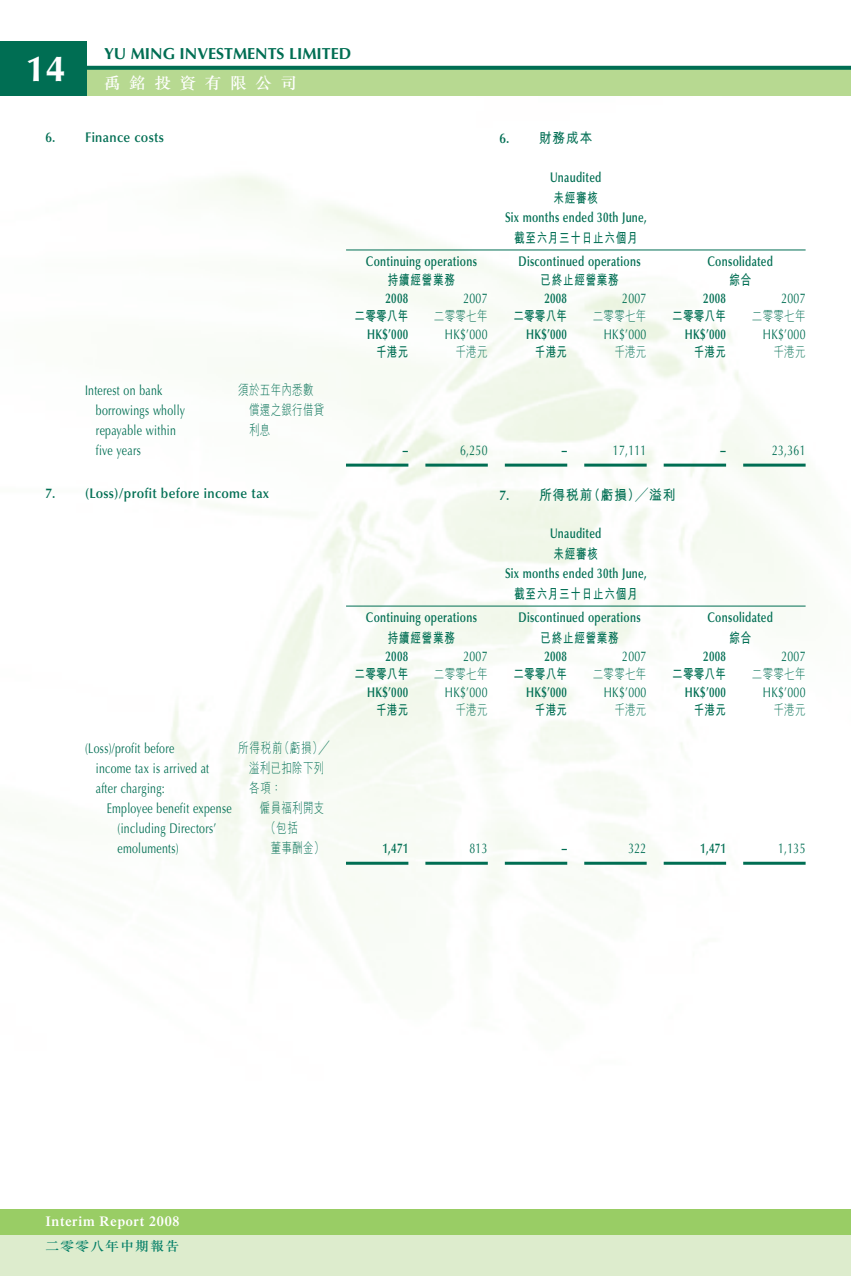
<style>
.page{position:relative;width:851px;height:1276px;background:#fff}
.page>*{position:absolute;margin:0;border:0;box-sizing:border-box;transform-origin:0 0}
.t1{font:700 36px "Optima LT Std";color:#fff}
.t2{font:700 16px "Optima LT Std";color:#006e53}
.t3{font:16px "M Sung HK Medium B5 pc H";letter-spacing:.5em;color:#fff;scale:1.05 1}
.t4{font:14px "Optima LT Std";letter-spacing:.03em;color:#006e53;scale:.75 1}
.t5{font:600 14px "Optima LT Std";letter-spacing:.025em;color:#006e53;scale:.75 1}
.t6{font:14px "M Hei HK Bold B5 pc H";letter-spacing:.075em;color:#006e53;scale:.75 1}
.t7{font:14px "M Hei HK Light B5 pc H";letter-spacing:.03em;color:#006e53;scale:.75 1}
.t8{font:600 14px "Optima LT Std";letter-spacing:.025em;color:#006e53;scale:.9 1}
.t9{font:14px "M Hei HK Bold B5 pc H";letter-spacing:.075em;color:#006e53;scale:.9 1}
.t10{font:600 14px "Times LT Std";letter-spacing:.05em;color:#fff}
.t11{font:13px "M Sung HK Medium B5 pc H";letter-spacing:.1em;color:#007d65;scale:1.05 1}
.s1{font-family:"Optima LT Std";font-weight:600}
</style>
<div class="page">
<img style="left:28px;top:176px;width:787px;height:775px">
<div style="left:0;top:67px;width:850px;height:29px;background:#b7d991"></div>
<div style="left:0;top:42px;width:86px;height:54px;background:#006e53"></div>
<div style="left:0;top:1228px;width:850px;height:48px;background:#ddeccd"></div>
<div style="left:0;top:1209px;width:850px;height:26px;background:#99cd65"></div>
<svg style="left:86px;top:66px;width:764px;height:4px;background:#097356"></svg>
<img style="left:850px;top:67px;width:1px;height:1209px">
<hr style="left:346px;top:249px;width:459px;height:1px;background:#006e53">
<hr style="left:346px;top:463px;width:62px;height:3px;background:#006e53">
<hr style="left:425px;top:463px;width:62px;height:3px;background:#006e53">
<hr style="left:504px;top:463px;width:63px;height:3px;background:#006e53">
<hr style="left:584px;top:463px;width:62px;height:3px;background:#006e53">
<hr style="left:663px;top:463px;width:63px;height:3px;background:#006e53">
<hr style="left:743px;top:463px;width:62px;height:3px;background:#006e53">
<hr style="left:346px;top:605px;width:459px;height:1px;background:#006e53">
<hr style="left:346px;top:861px;width:62px;height:3px;background:#006e53">
<hr style="left:425px;top:861px;width:62px;height:3px;background:#006e53">
<hr style="left:504px;top:861px;width:63px;height:3px;background:#006e53">
<hr style="left:584px;top:861px;width:62px;height:3px;background:#006e53">
<hr style="left:663px;top:861px;width:63px;height:3px;background:#006e53">
<hr style="left:743px;top:861px;width:62px;height:3px;background:#006e53">
<h1 class="t1" style="left:26px;top:56px;width:42px">14</h1>
<p class="t2" style="left:104px;top:47px;width:249px">YU MING INVESTMENTS LIMITED</p>
<p class="t3" style="left:104px;top:77px;width:185px">禹銘投資有限公司</p>
<p class="t8" style="left:45px;top:132px;width:133px">6. Finance costs</p>
<p class="t9" style="left:499px;top:132px;width:105px"><span class="s1">6.</span> 財務成本</p>
<p class="t5" style="left:550px;top:172px;width:70px">Unaudited</p>
<p class="t6" style="left:553px;top:192px;width:61px">未經審核</p>
<p class="t5" style="left:505px;top:212px;width:191px">Six months ended 30th June,</p>
<p class="t6" style="left:514px;top:232px;width:166px">截至六月三十日止六個月</p>
<p class="t5" style="left:366px;top:256px;width:149px">Continuing operations</p>
<p class="t5" style="left:518px;top:256px;width:164px">Discontinued operations</p>
<p class="t5" style="left:707px;top:256px;width:89px">Consolidated</p>
<p class="t6" style="left:388px;top:274px;width:91px">持續經營業務</p>
<p class="t6" style="left:540px;top:274px;width:106px">已終止經營業務</p>
<p class="t6" style="left:729px;top:274px;width:31px">綜合</p>
<p class="t5" style="left:385px;top:293px;width:32px">2008</p>
<p class="t4" style="left:463px;top:293px;width:34px">2007</p>
<p class="t5" style="left:544px;top:293px;width:32px">2008</p>
<p class="t4" style="left:622px;top:293px;width:34px">2007</p>
<p class="t5" style="left:703px;top:293px;width:32px">2008</p>
<p class="t4" style="left:781px;top:293px;width:34px">2007</p>
<p class="t6" style="left:354px;top:310px;width:73px">二零零八年</p>
<p class="t7" style="left:434px;top:310px;width:73px">二零零七年</p>
<p class="t6" style="left:513px;top:310px;width:73px">二零零八年</p>
<p class="t7" style="left:592px;top:310px;width:73px">二零零七年</p>
<p class="t6" style="left:672px;top:310px;width:73px">二零零八年</p>
<p class="t7" style="left:751px;top:310px;width:73px">二零零七年</p>
<p class="t5" style="left:367px;top:329px;width:56px">HK$’000</p>
<p class="t4" style="left:445px;top:329px;width:58px">HK$’000</p>
<p class="t5" style="left:526px;top:329px;width:56px">HK$’000</p>
<p class="t4" style="left:603px;top:329px;width:58px">HK$’000</p>
<p class="t5" style="left:684px;top:329px;width:56px">HK$’000</p>
<p class="t4" style="left:762px;top:329px;width:58px">HK$’000</p>
<p class="t6" style="left:376px;top:346px;width:44px">千港元</p>
<p class="t7" style="left:455px;top:346px;width:44px">千港元</p>
<p class="t6" style="left:535px;top:346px;width:44px">千港元</p>
<p class="t7" style="left:614px;top:346px;width:44px">千港元</p>
<p class="t6" style="left:693px;top:346px;width:44px">千港元</p>
<p class="t7" style="left:773px;top:346px;width:44px">千港元</p>
<p class="t4" style="left:85px;top:385px;width:105px">Interest on bank</p>
<p class="t7" style="left:238px;top:384px;width:102px">須於五年內悉數</p>
<p class="t4" style="left:96px;top:405px;width:121px">borrowings wholly</p>
<p class="t7" style="left:249px;top:404px;width:102px">償還之銀行借貸</p>
<p class="t4" style="left:96px;top:425px;width:108px">repayable within</p>
<p class="t7" style="left:249px;top:424px;width:30px">利息</p>
<p class="t4" style="left:96px;top:445px;width:62px">five years</p>
<p class="t5" style="left:403px;top:445px;width:8px">–</p>
<p class="t4" style="left:460px;top:445px;width:38px">6,250</p>
<p class="t5" style="left:561px;top:445px;width:8px">–</p>
<p class="t4" style="left:612px;top:445px;width:46px">17,111</p>
<p class="t5" style="left:720px;top:445px;width:8px">–</p>
<p class="t4" style="left:771px;top:445px;width:46px">23,361</p>
<p class="t8" style="left:45px;top:488px;width:250px">7. (Loss)/profit before income tax</p>
<p class="t5" style="left:550px;top:528px;width:70px">Unaudited</p>
<p class="t6" style="left:553px;top:548px;width:61px">未經審核</p>
<p class="t5" style="left:505px;top:568px;width:191px">Six months ended 30th June,</p>
<p class="t6" style="left:514px;top:588px;width:166px">截至六月三十日止六個月</p>
<p class="t5" style="left:366px;top:612px;width:149px">Continuing operations</p>
<p class="t5" style="left:518px;top:612px;width:164px">Discontinued operations</p>
<p class="t5" style="left:707px;top:612px;width:89px">Consolidated</p>
<p class="t6" style="left:388px;top:632px;width:91px">持續經營業務</p>
<p class="t6" style="left:540px;top:632px;width:106px">已終止經營業務</p>
<p class="t6" style="left:729px;top:632px;width:31px">綜合</p>
<p class="t5" style="left:385px;top:651px;width:32px">2008</p>
<p class="t4" style="left:463px;top:651px;width:34px">2007</p>
<p class="t5" style="left:544px;top:651px;width:32px">2008</p>
<p class="t4" style="left:622px;top:651px;width:34px">2007</p>
<p class="t5" style="left:703px;top:651px;width:32px">2008</p>
<p class="t4" style="left:781px;top:651px;width:34px">2007</p>
<p class="t6" style="left:354px;top:668px;width:73px">二零零八年</p>
<p class="t7" style="left:434px;top:668px;width:73px">二零零七年</p>
<p class="t6" style="left:513px;top:668px;width:73px">二零零八年</p>
<p class="t7" style="left:592px;top:668px;width:73px">二零零七年</p>
<p class="t6" style="left:672px;top:668px;width:73px">二零零八年</p>
<p class="t7" style="left:751px;top:668px;width:73px">二零零七年</p>
<p class="t5" style="left:367px;top:687px;width:56px">HK$’000</p>
<p class="t4" style="left:445px;top:687px;width:58px">HK$’000</p>
<p class="t5" style="left:526px;top:687px;width:56px">HK$’000</p>
<p class="t4" style="left:603px;top:687px;width:58px">HK$’000</p>
<p class="t5" style="left:684px;top:687px;width:56px">HK$’000</p>
<p class="t4" style="left:762px;top:687px;width:58px">HK$’000</p>
<p class="t6" style="left:376px;top:704px;width:44px">千港元</p>
<p class="t7" style="left:455px;top:704px;width:44px">千港元</p>
<p class="t6" style="left:535px;top:704px;width:44px">千港元</p>
<p class="t7" style="left:614px;top:704px;width:44px">千港元</p>
<p class="t6" style="left:693px;top:704px;width:44px">千港元</p>
<p class="t7" style="left:773px;top:704px;width:44px">千港元</p>
<p class="t4" style="left:85px;top:743px;width:121px">(Loss)/profit before</p>
<p class="t7" style="left:238px;top:742px;width:123px">所得稅前（虧損）╱</p>
<p class="t4" style="left:96px;top:763px;width:152px">income tax is arrived at</p>
<p class="t7" style="left:249px;top:762px;width:102px">溢利已扣除下列</p>
<p class="t4" style="left:96px;top:783px;width:93px">after charging:</p>
<p class="t7" style="left:249px;top:782px;width:45px">各項：</p>
<p class="t4" style="left:107px;top:803px;width:168px">Employee benefit expense</p>
<p class="t7" style="left:260px;top:802px;width:87px">僱員福利開支</p>
<p class="t4" style="left:117px;top:823px;width:133px">(including Directors’</p>
<p class="t7" style="left:265px;top:822px;width:45px">（包括</p>
<p class="t4" style="left:117px;top:843px;width:83px">emoluments)</p>
<p class="t7" style="left:270px;top:842px;width:73px">董事酬金）</p>
<p class="t5" style="left:382px;top:843px;width:36px">1,471</p>
<p class="t4" style="left:469px;top:843px;width:26px">813</p>
<p class="t5" style="left:561px;top:843px;width:8px">–</p>
<p class="t4" style="left:628px;top:843px;width:26px">322</p>
<p class="t5" style="left:700px;top:843px;width:36px">1,471</p>
<p class="t4" style="left:778px;top:843px;width:38px">1,135</p>
<p class="t9" style="left:499px;top:490px;width:197px"><span class="s1">7.</span> 所得稅前（虧損）╱溢利</p>
<p class="t10" style="left:45px;top:1216px;width:135px">Interim Report 2008</p>
<p class="t11" style="left:45px;top:1241px;width:129px">二零零八年中期報告</p>
</div>
